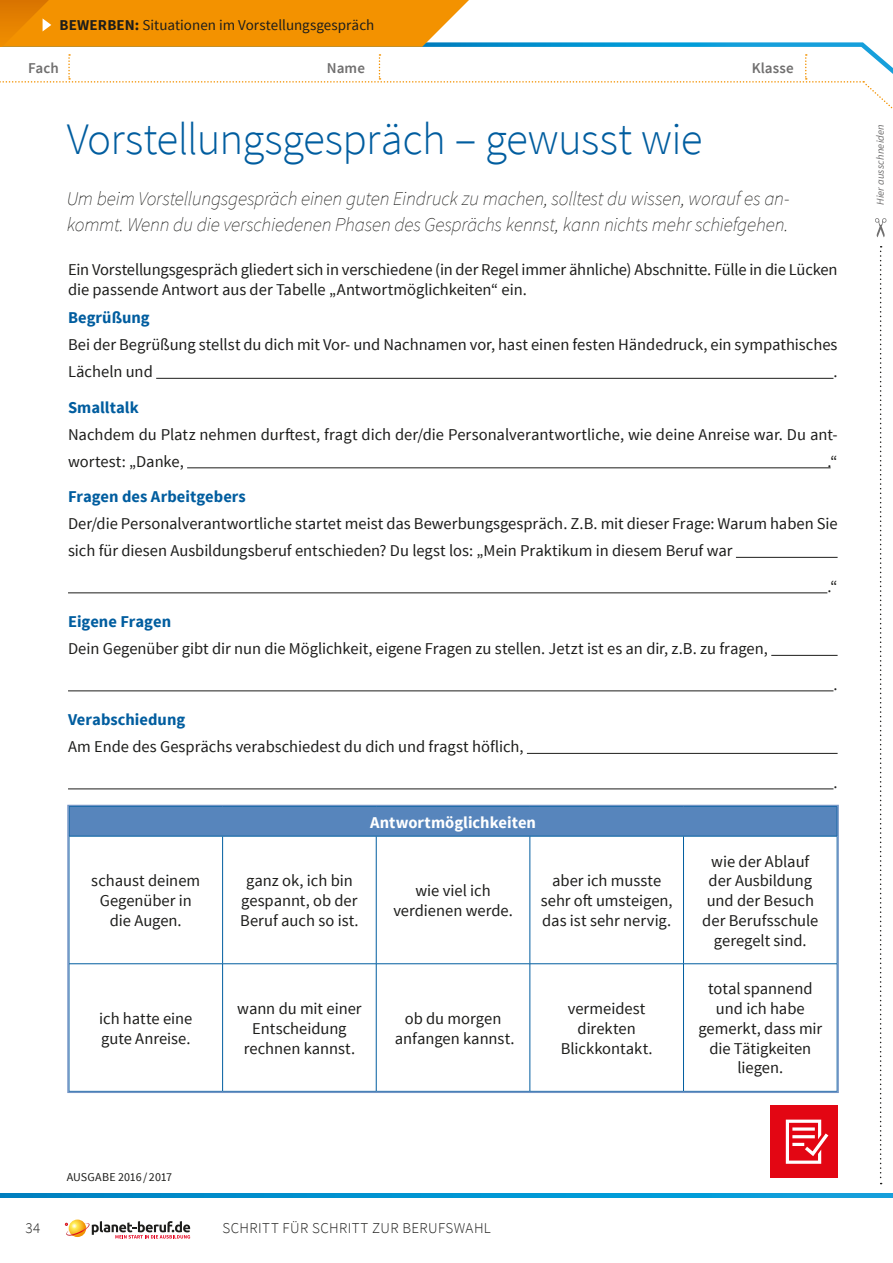
<style>
.page{position:relative;width:893px;height:1263px;background:#fff}
.page>*{position:absolute;margin:0;border:0;box-sizing:border-box;transform-origin:0 0}
.t1{font:300 45px "Source Sans Pro";letter-spacing:-.015em;color:#005d9f}
.t2{font:italic 200 19.5px/25.5px "Source Sans Pro";letter-spacing:-.01em;color:#1d1d1b}
.t3{font:16.5px/19.8px "Source Sans Pro";letter-spacing:-.005em;color:#1d1d1b;text-align:center}
.t4{font:700 16.5px "Source Sans Pro";color:#005d9f}
.t5{font:700 16.5px "Source Sans Pro";letter-spacing:.005em;color:#fff}
.t6{font:15px "Source Sans Pro";color:#1d1d1b}
.t7{font:300 15px "Source Sans Pro";letter-spacing:.02em;color:#1d1d1b}
.t8{font:600 15px "Source Sans Pro";letter-spacing:.005em;color:#706f6f}
.t9{font:12px "Source Sans Pro";letter-spacing:.005em;color:#1d1d1b}
.t10{font:italic 10.5px "Source Sans Pro";letter-spacing:.015em;color:#706f6f}
.s1{font-weight:700}
</style>
<div class="page">
<svg style="left:0;top:1193px;width:893px;height:4px;background:#0393d1"></svg>
<svg style="left:875px;top:218px;width:11px;height:19px"></svg>
<svg style="left:880px;top:246px;width:2px;height:938px"></svg>
<hr style="left:156px;top:378px;width:677px;height:1px;background:#1d1d1b">
<hr style="left:187px;top:468px;width:644px;height:1px;background:#1d1d1b">
<hr style="left:736px;top:557px;width:102px;height:1px;background:#1d1d1b">
<hr style="left:68px;top:593px;width:759px;height:1px;background:#1d1d1b">
<hr style="left:771px;top:655px;width:67px;height:1px;background:#1d1d1b">
<hr style="left:68px;top:691px;width:765px;height:1px;background:#1d1d1b">
<hr style="left:527px;top:753px;width:311px;height:1px;background:#1d1d1b">
<hr style="left:68px;top:789px;width:765px;height:1px;background:#1d1d1b">
<div style="left:770px;top:1105px;width:68px;height:73px;background:#e30613"></div>
<svg style="left:786px;top:1119px;width:42px;height:45px"></svg>
<div style="left:69px;top:806px;width:768px;height:30px;background:#5785bc"></div>
<hr style="left:69px;top:836px;width:154px;height:1px;background:#005d9f">
<hr style="left:223px;top:836px;width:153px;height:1px;background:#005d9f">
<hr style="left:222px;top:836px;width:1px;height:127px;background:#005d9f">
<hr style="left:376px;top:836px;width:154px;height:1px;background:#005d9f">
<hr style="left:376px;top:836px;width:1px;height:127px;background:#005d9f">
<hr style="left:530px;top:836px;width:153px;height:1px;background:#005d9f">
<hr style="left:530px;top:836px;width:1px;height:127px;background:#005d9f">
<hr style="left:683px;top:836px;width:154px;height:1px;background:#005d9f">
<hr style="left:683px;top:836px;width:1px;height:127px;background:#005d9f">
<hr style="left:69px;top:963px;width:154px;height:1px;background:#005d9f">
<hr style="left:223px;top:963px;width:153px;height:1px;background:#005d9f">
<hr style="left:222px;top:964px;width:1px;height:127px;background:#005d9f">
<hr style="left:376px;top:963px;width:154px;height:1px;background:#005d9f">
<hr style="left:376px;top:964px;width:1px;height:127px;background:#005d9f">
<hr style="left:530px;top:963px;width:153px;height:1px;background:#005d9f">
<hr style="left:530px;top:964px;width:1px;height:127px;background:#005d9f">
<hr style="left:683px;top:963px;width:154px;height:1px;background:#005d9f">
<hr style="left:683px;top:964px;width:1px;height:127px;background:#005d9f">
<div style="left:67px;top:805px;width:772px;height:288px;border:2px solid #7395c6"></div>
<svg style="left:69px;top:1219px;width:17px;height:18px"></svg>
<svg style="left:65px;top:1221px;width:125px;height:17px"></svg>
<svg style="left:0;top:0;width:893px;height:109px"></svg>
<p class="t6" style="left:60px;top:16px;width:316px"><span class="s1">BEWERBEN:</span> Situationen im Vorstellungsgespräch</p>
<p class="t8" style="left:28px;top:58px;width:32px">Fach</p>
<p class="t8" style="left:327px;top:58px;width:40px">Name</p>
<p class="t8" style="left:752px;top:58px;width:43px">Klasse</p>
<h1 class="t1" style="left:67px;top:111px;width:637px">Vorstellungsgespräch – gewusst wie</h1>
<p class="t2" style="left:67px;top:186px;width:724px">Um beim Vorstellungsgespräch einen guten Eindruck zu machen, solltest du wissen, worauf es an&shy;kommt. Wenn du die verschiedenen Phasen des Gesprächs kennst, kann nichts mehr schiefgehen.</p>
<p class="t3" style="left:68px;top:260px;width:771px;text-align:left">Ein Vorstellungsgespräch gliedert sich in verschiedene (in der Regel immer ähnliche) Abschnitte. Fülle in die Lücken die passende Antwort aus der Tabelle „Antwortmöglichkeiten“ ein.</p>
<p class="t4" style="left:68px;top:307px;width:83px">Begrüßung</p>
<p class="t3" style="left:68px;top:331px;width:771px;line-height:27px;text-align:left">Bei der Begrüßung stellst du dich mit Vor- und Nachnamen vor, hast einen festen Händedruck, ein sympathisches<br>Lächeln und</p>
<p class="t3" style="left:833px;top:362px;width:6px">.</p>
<p class="t4" style="left:68px;top:396px;width:72px">Smalltalk</p>
<p class="t3" style="left:68px;top:421px;width:771px;line-height:27px;text-align:left">Nachdem du Platz nehmen durftest, fragt dich der/die Personalverantwortliche, wie deine Anreise war. Du ant&shy;wortest: „Danke,</p>
<p class="t3" style="left:827px;top:451px;width:12px">.“</p>
<p class="t4" style="left:68px;top:486px;width:179px">Fragen des Arbeitgebers</p>
<p class="t3" style="left:68px;top:510px;width:771px;line-height:27px;text-align:left">Der/die Personalverantwortliche startet meist das Bewerbungsgespräch. Z.B. mit dieser Frage: Warum haben Sie sich für diesen Ausbildungsberuf entschieden? Du legst los: „Mein Praktikum in diesem Beruf war</p>
<p class="t3" style="left:827px;top:576px;width:12px">.“</p>
<p class="t4" style="left:68px;top:611px;width:105px">Eigene Fragen</p>
<p class="t3" style="left:68px;top:639px;width:701px">Dein Gegenüber gibt dir nun die Möglichkeit, eigene Fragen zu stellen. Jetzt ist es an dir, z.B. zu fragen,</p>
<p class="t3" style="left:833px;top:674px;width:6px">.</p>
<p class="t4" style="left:68px;top:709px;width:119px">Verabschiedung</p>
<p class="t3" style="left:68px;top:737px;width:457px">Am Ende des Gesprächs verabschiedest du dich und fragst höflich,</p>
<p class="t3" style="left:833px;top:772px;width:6px">.</p>
<p class="t5" style="left:370px;top:811px;width:167px">Antwortmöglichkeiten</p>
<p class="t3" style="left:91px;top:871px;width:110px">schaust deinem<br>Gegenüber in die Augen.</p>
<p class="t3" style="left:240px;top:871px;width:120px">ganz ok, ich bin gespannt, ob der<br>Beruf auch so ist.</p>
<p class="t3" style="left:393px;top:881px;width:121px">wie viel ich verdienen werde.</p>
<p class="t3" style="left:541px;top:871px;width:133px">aber ich musste sehr oft umsteigen, das ist sehr nervig.</p>
<p class="t3" style="left:99px;top:1009px;width:95px;text-align:left">ich hatte eine gute Anreise.</p>
<p class="t3" style="left:237px;top:999px;width:126px">wann du mit einer<br>Entscheidung rechnen kannst.</p>
<p class="t3" style="left:395px;top:1009px;width:121px">ob du morgen anfangen kannst.</p>
<p class="t3" style="left:561px;top:999px;width:93px">vermeidest direkten<br>Blickkontakt.</p>
<p class="t3" style="left:702px;top:851px;width:118px">wie der Ablauf der Ausbildung und der Besuch der Berufsschule geregelt sind.</p>
<p class="t3" style="left:698px;top:979px;width:125px">total spannend und ich habe gemerkt, dass mir die Tätigkeiten liegen.</p>
<p class="t9" style="left:67px;top:1170px;width:107px">AUSGABE 2016 / 2017</p>
<p class="t7" style="left:26px;top:1219px;width:16px">34</p>
<p class="t7" style="left:223px;top:1219px;width:270px">SCHRITT FÜR SCHRITT ZUR BERUFSWAHL</p>
<p class="t10" style="left:874px;top:205px;width:82px;rotate:-90deg">Hier ausschneiden</p>
</div>
